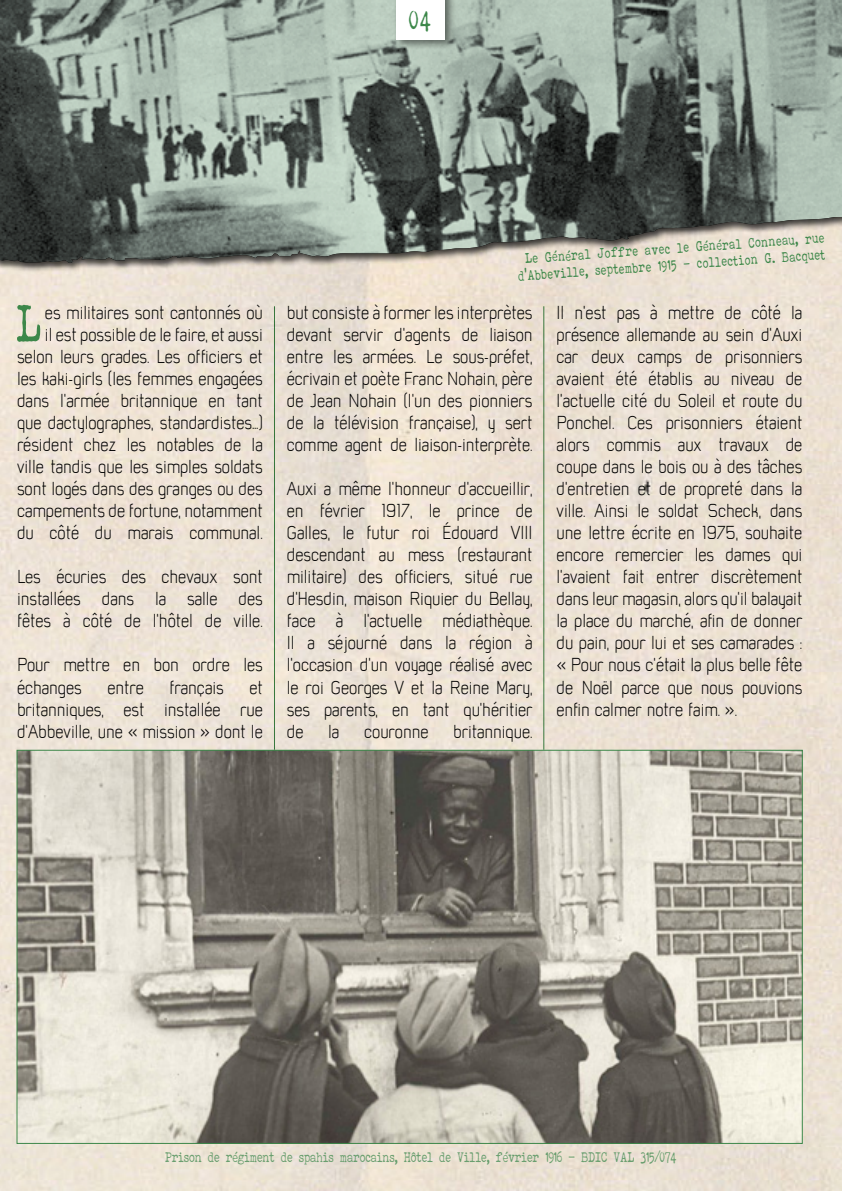
<style>
.page{position:relative;width:842px;height:1191px;background:#fff}
.page>*{position:absolute;margin:0;border:0;box-sizing:border-box;transform-origin:0 0}
.t1{font:51.6px "ELEGANTTYPEWRITER";color:#3c8749}
.t2{font:26px "ELEGANTTYPEWRITER";color:#3c8749}
.t3{font:300 20px/22px "Mister Giacco";color:#000;text-align:justify}
.t4{font:14px/16.8px "ELEGANTTYPEWRITER";color:#3c8749;text-align:center}
.t5{font:14px "ELEGANTTYPEWRITER";letter-spacing:-.05em;color:#689e6e}
</style>
<div class="page">
<svg style="left:0;top:0;width:842px;height:195px;background:#808d84"></svg>
<div style="left:0;top:195px;width:842px;height:996px;background:#000;opacity:.75"></div>
<hr style="left:274px;top:306px;width:1px;height:443px;background:#3c8749">
<hr style="left:543px;top:306px;width:1px;height:443px;background:#3c8749">
<div style="left:393px;top:0;width:63px;height:50px;background:#000;opacity:.5"></div>
<div style="left:396px;top:0;width:49px;height:40px;background:#fff"></div>
<img style="left:19px;top:751px;width:782px;height:390px">
<h2 class="t2" style="left:409px;top:6px;width:25px">04</h2>
<h1 class="t1" style="left:17px;top:296px;width:30px">L</h1>
<p class="t3" style="left:17px;top:302px;width:247px;text-align:right">es militaires sont cantonnés où<br>il est possible de le faire, et aussi selon leurs grades. Les officiers et les kaki-girls (les femmes engagées dans l’armée britannique en tant que dactylographes, standardistes…) résident chez les notables de la ville tandis que les simples soldats sont logés dans des granges ou des campements de fortune, notamment du côté du marais communal.</p>
<p class="t3" style="left:17px;top:566px;width:247px">Les écuries des chevaux sont installées dans la salle des fêtes à côté de l’hôtel de ville.</p>
<p class="t3" style="left:17px;top:654px;width:247px">Pour mettre en bon ordre les échanges</p>
<p class="t3" style="left:107px;top:676px;width:38px">entre</p>
<p class="t3" style="left:169px;top:676px;width:56px">français</p>
<p class="t3" style="left:17px;top:676px;width:247px;text-indent:232px">et britanniques, est installée rue d’Abbeville, une « mission » dont le</p>
<p class="t4" style="left:517px;top:251px;width:310px;rotate:-4deg">Le Général Joffre avec le Général Conneau, rue d’Abbeville, septembre 1915 - collection G. Bacquet</p>
<p class="t3" style="left:287px;top:302px;width:247px">but consiste à former les interprètes devant servir d’agents de liaison entre les armées. Le sous-préfet, écrivain et poète Franc Nohain, père de Jean Nohain (l’un des pionniers de la télévision française), y sert comme agent de liaison-interprète.</p>
<p class="t3" style="left:287px;top:478px;width:247px">Auxi a même l’honneur d’accueillir, en février 1917, le prince de Galles, le futur roi Édouard VIII descendant au mess (restaurant militaire) des officiers, situé rue d’Hesdin, maison Riquier du Bellay, face à l’actuelle médiathèque.<br>Il a séjourné dans la région à l’occasion d’un voyage réalisé avec le roi Georges V et la Reine Mary, ses parents, en tant qu’héritier de la couronne britannique.</p>
<p class="t3" style="left:556px;top:302px;width:247px">Il n’est pas à mettre de côté la présence allemande au sein d’Auxi car deux camps de prisonniers avaient été établis au niveau de l’actuelle cité du Soleil et route du Ponchel. Ces prisonniers étaient alors commis aux travaux de coupe dans le bois ou à des tâches d’entretien et de propreté dans la ville. Ainsi le soldat Scheck, dans une lettre écrite en 1975, souhaite encore remercier les dames qui l’avaient fait entrer discrètement dans leur magasin, alors qu’il balayait la place du marché, afin de donner du pain, pour lui et ses camarades : « Pour nous c’était la plus belle fête de Noël parce que nous pouvions enfin calmer notre faim. ».</p>
<p class="t5" style="left:165px;top:1149px;width:514px">Prison de régiment de spahis marocains, Hôtel de Ville, février 1916 - BDIC VAL 315/074</p>
</div>
